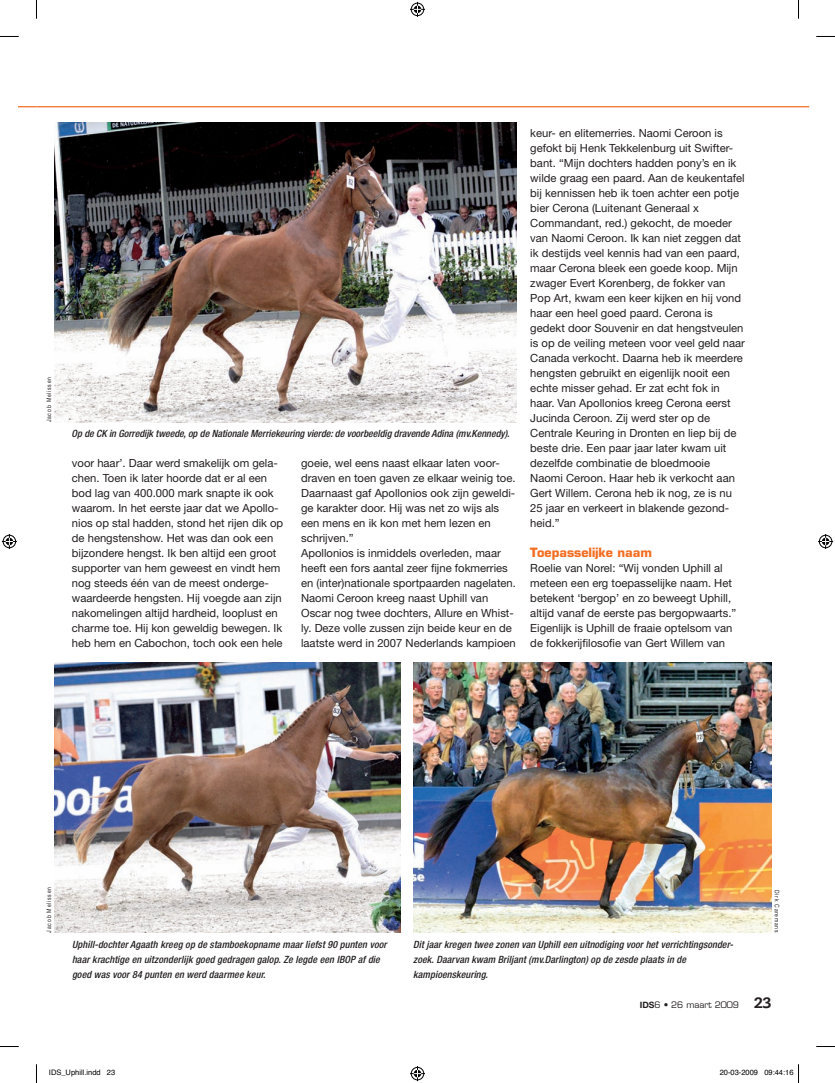
<style>
.page{position:relative;width:835px;height:1083px;background:#fff}
.page>*{position:absolute;margin:0;border:0;box-sizing:border-box;transform-origin:0 0}
.t1{font:700 12.5px "Eurostile LT Std";color:#f36e21}
.t2{font:11.25px/15px "Helvetica Neue LT Std";color:#231f20}
.t3{font:italic 500 condensed 10px/15px "Helvetica Neue LT Std";letter-spacing:.01em;color:#231f20}
.t4{font:8.75px "Eurostile LT Std";color:#231f20}
.t5{font:7.5px "Helvetica";color:#000}
.t6{font:6.25px "Helvetica Neue LT Std";letter-spacing:.16em;color:#231f20;scale:.8 1}
.s1{font-family:"Helvetica Neue LT Std";font-weight:700}
.s2{font-family:"Caecilia LT Std";font-weight:800;font-size:15px}
</style>
<div class="page">
<img style="left:54px;top:122px;width:462px;height:300px">
<img style="left:54px;top:662px;width:347px;height:270px">
<img style="left:414px;top:662px;width:358px;height:270px">
<svg style="left:19px;top:106px;width:17px;height:1px"></svg>
<hr style="left:37px;top:106px;width:772px;height:1px;background:#f36e21">
<svg style="left:0;top:36px;width:19px;height:1px"></svg>
<svg style="left:816px;top:36px;width:19px;height:1px"></svg>
<svg style="left:0;top:1046px;width:19px;height:1px"></svg>
<svg style="left:816px;top:1046px;width:19px;height:1px"></svg>
<svg style="left:36px;top:0;width:1px;height:19px"></svg>
<svg style="left:36px;top:1064px;width:1px;height:19px"></svg>
<svg style="left:798px;top:0;width:1px;height:19px"></svg>
<svg style="left:410px;top:2px;width:15px;height:15px"></svg>
<svg style="left:410px;top:1066px;width:15px;height:15px"></svg>
<svg style="left:2px;top:534px;width:15px;height:15px"></svg>
<svg style="left:818px;top:534px;width:15px;height:15px"></svg>
<svg style="left:798px;top:1064px;width:1px;height:19px"></svg>
<p class="t6" style="left:45px;top:422px;width:58px;rotate:-90deg">Jacob Melissen</p>
<p class="t3" style="left:72px;top:426px;width:439px">Op de CK in Gorredijk tweede, op de Nationale Merriekeuring vierde: de voorbeeldig dravende Adina (mv.Kennedy).</p>
<p class="t2" style="left:72px;top:456px;width:213px">voor haar’. Daar werd smakelijk om gela&shy;chen. Toen ik later hoorde dat er al een bod lag van 400.000 mark snapte ik ook waarom. In het eerste jaar dat we Apollo&shy;nios op stal hadden, stond het rijen dik op de hengstenshow. Het was dan ook een bijzondere hengst. Ik ben altijd een groot supporter van hem geweest en vindt hem nog steeds één van de meest onderge&shy;waardeerde hengsten. Hij voegde aan zijn nakomelingen altijd hardheid, looplust en charme toe. Hij kon geweldig bewegen. Ik heb hem en Cabochon, toch ook een hele</p>
<p class="t2" style="left:301px;top:456px;width:216px">goeie, wel eens naast elkaar laten voor&shy;draven en toen gaven ze elkaar weinig toe.<br>Daarnaast gaf Apollonios ook zijn geweldi&shy;ge karakter door. Hij was net zo wijs als een mens en ik kon met hem lezen en schrijven.”<br>Apollonios is inmiddels overleden, maar heeft een fors aantal zeer fijne fokmerries en (inter)nationale sportpaarden nagelaten.<br>Naomi Ceroon kreeg naast Uphill van Oscar nog twee dochters, Allure en Whist&shy;ly. Deze volle zussen zijn beide keur en de laatste werd in 2007 Nederlands kampioen</p>
<p class="t2" style="left:530px;top:126px;width:216px">keur- en elitemerries. Naomi Ceroon is gefokt bij Henk Tekkelenburg uit Swifter&shy;bant. “Mijn dochters hadden pony’s en ik wilde graag een paard. Aan de keukentafel bij kennissen heb ik toen achter een potje bier Cerona (Luitenant Generaal x Commandant, red.) gekocht, de moeder van Naomi Ceroon. Ik kan niet zeggen dat ik destijds veel kennis had van een paard, maar Cerona bleek een goede koop. Mijn zwager Evert Korenberg, de fokker van Pop Art, kwam een keer kijken en hij vond haar een heel goed paard. Cerona is gedekt door Souvenir en dat hengstveulen is op de veiling meteen voor veel geld naar Canada verkocht. Daarna heb ik meerdere hengsten gebruikt en eigenlijk nooit een echte misser gehad. Er zat echt fok in haar. Van Apollonios kreeg Cerona eerst Jucinda Ceroon. Zij werd ster op de Centrale Keuring in Dronten en liep bij de beste drie. Een paar jaar later kwam uit dezelfde combinatie de bloedmooie Naomi Ceroon. Haar heb ik verkocht aan Gert Willem. Cerona heb ik nog, ze is nu 25 jaar en verkeert in blakende gezond&shy;heid.”</p>
<p class="t1" style="left:530px;top:545px;width:123px">Toepasselijke naam</p>
<p class="t2" style="left:530px;top:561px;width:207px">Roelie van Norel: “Wij vonden Uphill al meteen een erg toepasselijke naam. Het betekent ‘bergop’ en zo beweegt Uphill, altijd vanaf de eerste pas bergopwaarts.” Eigenlijk is Uphill de fraaie optelsom van de fokkerijfilosofie van Gert Willem van</p>
<p class="t6" style="left:45px;top:932px;width:58px;rotate:-90deg">Jacob Melissen</p>
<p class="t6" style="left:781px;top:890px;width:55px;rotate:90deg">Dirk Caremans</p>
<p class="t3" style="left:72px;top:936px;width:316px">Uphill-dochter Agaath kreeg op de stamboekopname maar liefst 90 punten voor haar krachtige en uitzonderlijk goed gedragen galop. Ze legde een IBOP af die goed was voor 84 punten en werd daarmee keur.</p>
<p class="t3" style="left:413px;top:936px;width:321px">Dit jaar kregen twee zonen van Uphill een uitnodiging voor het verrichtingsonder&shy;zoek. Daarvan kwam Briljant (mv.Darlington) op de zesde plaats in de kampioenskeuring.</p>
<p class="t4" style="left:640px;top:999px;width:133px"><span class="s1">IDS</span>6 • 26 maart 2009 <span class="s2">23</span></p>
<p class="t5" style="left:49px;top:1066px;width:68px">IDS_Uphill.indd 23</p>
<p class="t5" style="left:720px;top:1066px;width:75px">20-03-2009 09:44:16</p>
</div>
